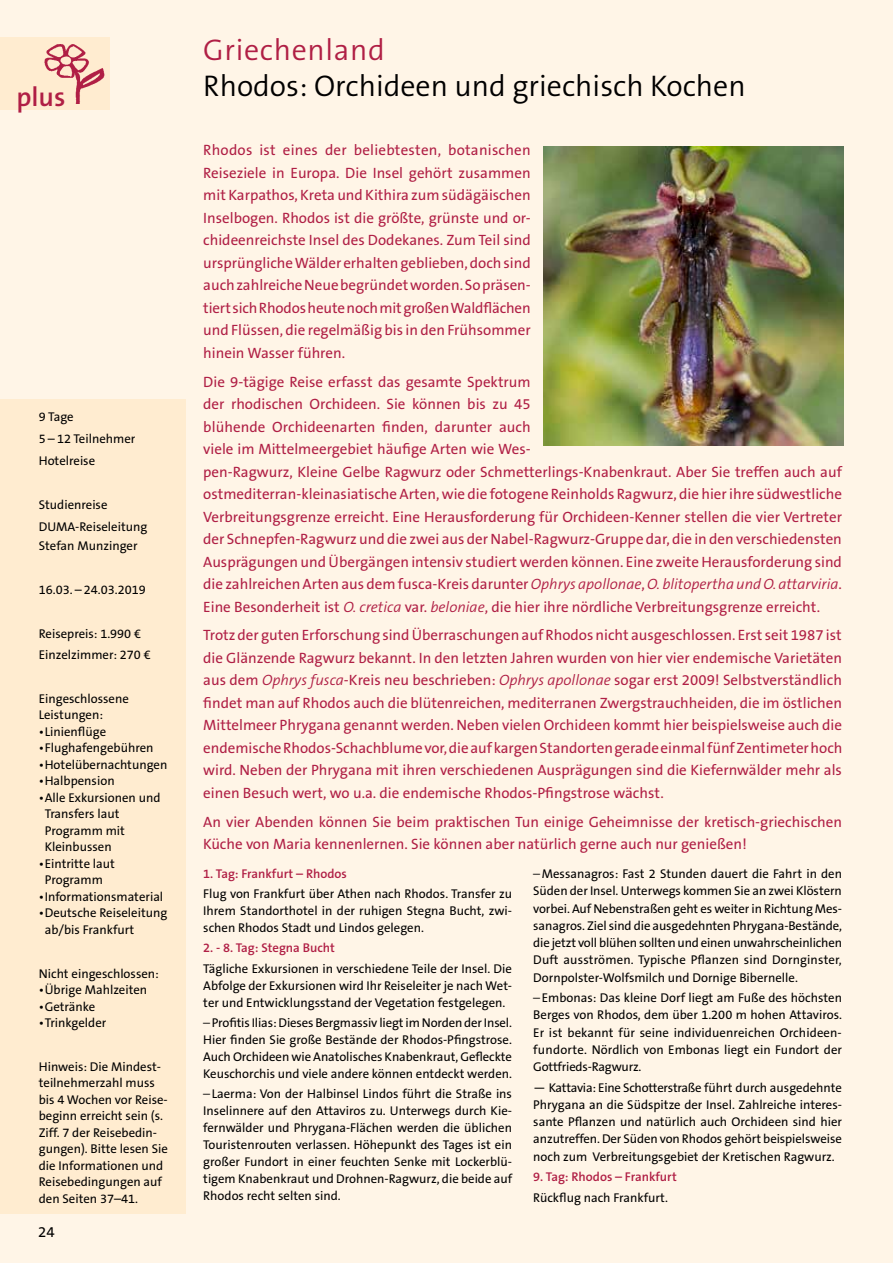
<style>
.page{position:relative;width:893px;height:1263px;background:#fff5e7}
.page>*{position:absolute;margin:0;border:0;box-sizing:border-box;transform-origin:0 0}
.t1{font:300 30px "The Sans B4";color:#000}
.t2{font:300 30px "The Sans B4";letter-spacing:.02em;color:#b01f45}
.t3{font:600 27px "The Sans B6";color:#b01f45}
.t4{font:15px/22.5px "The Sans B5 Plain";color:#b01f45;text-align:justify}
.t5{font:15px "The Sans B5 Plain";color:#000}
.t6{font:12.75px/17.2px "The Sans B5 Plain";color:#000;text-align:justify}
.t7{font:600 12.75px "The Sans B6";color:#b01f45}
.s1{font-family:"The Sans B4";font-weight:300;font-style:italic}
.s2{font-family:"The Sans B4";font-weight:300}
</style>
<div class="page">
<div style="left:0;top:37px;width:110px;height:72px;background:#ffecd0"></div>
<img style="left:45px;top:44px;width:59px;height:60px">
<div style="left:0;top:399px;width:185px;height:815px;background:#ffecd0"></div>
<img style="left:543px;top:146px;width:301px;height:299px">
<h2 class="t3" style="left:16px;top:83px;width:51px">plus</h2>
<p class="t6" style="left:39px;top:407px;width:98px;line-height:21.8px;text-align:left">9 Tage<br>5 – 12 Teilnehmer<br>Hotelreise</p>
<p class="t6" style="left:39px;top:494px;width:110px;line-height:21.8px">Studienreise<br>DUMA-Reiseleitung</p>
<p class="t6" style="left:39px;top:538px;width:100px">Stefan Munzinger</p>
<p class="t6" style="left:39px;top:581px;width:109px">16.03. – 24.03.2019</p>
<p class="t6" style="left:39px;top:623px;width:113px;line-height:21.8px">Reisepreis: 1.990 €<br>Einzelzimmer: 270 €</p>
<p class="t6" style="left:39px;top:691px;width:92px;line-height:16.5px">Eingeschlossene<br>Leistungen:</p>
<p class="t6" style="left:39px;top:723px;width:69px">•Linienflüge</p>
<p class="t6" style="left:39px;top:740px;width:116px">•Flughafengebühren</p>
<p class="t6" style="left:39px;top:756px;width:130px">•Hotelübernachtungen</p>
<p class="t6" style="left:39px;top:773px;width:77px">•Halbpension</p>
<p class="t6" style="left:45px;top:790px;width:117px;line-height:16.5px;text-align:left;text-indent:-6px">•Alle Exkursionen und<br>Transfers laut<br>Programm mit<br>Kleinbussen</p>
<p class="t6" style="left:39px;top:856px;width:78px;line-height:16.5px;text-align:center">•Eintritte laut<br>Programm</p>
<p class="t6" style="left:39px;top:888px;width:126px">•Informationsmaterial</p>
<p class="t6" style="left:45px;top:905px;width:124px;line-height:16.5px;text-indent:-6px">•Deutsche Reiseleitung ab/bis Frankfurt</p>
<p class="t6" style="left:39px;top:965px;width:122px">Nicht eingeschlossen:</p>
<p class="t6" style="left:39px;top:981px;width:110px">•Übrige Mahlzeiten</p>
<p class="t6" style="left:39px;top:998px;width:58px">•Getränke</p>
<p class="t6" style="left:39px;top:1014px;width:69px">•Trinkgelder</p>
<p class="t6" style="left:39px;top:1058px;width:131px;line-height:16.5px;text-align:left">Hinweis: Die Mindest&shy;teilnehmerzahl muss bis 4 Wochen vor Reise&shy;beginn erreicht sein (s.<br>Ziff. 7 der Reisebedin&shy;gungen). Bitte lesen Sie die Informationen und<br>Reisebedingungen auf den Seiten 37–41.</p>
<p class="t5" style="left:38px;top:1223px;width:18px">24</p>
<h1 class="t2" style="left:203px;top:34px;width:183px">Griechenland</h1>
<h1 class="t1" style="left:203px;top:70px;width:544px">Rhodos: Orchideen und griechisch Kochen</h1>
<p class="t4" style="left:203px;top:139px;width:329px">Rhodos ist eines der beliebtesten, botanischen Reiseziele in Europa. Die Insel gehört zusammen mit Karpathos, Kreta und Kithira zum südägäischen Inselbogen. Rhodos ist die größte, grünste und or&shy;chideenreichste Insel des Dodekanes. Zum Teil sind ursprüngliche Wälder erhalten geblieben, doch sind auch zahlreiche Neue begründet worden. So präsen&shy;tiert sich Rhodos heute noch mit großen Waldflächen und Flüssen, die regelmäßig bis in den Frühsommer hinein Wasser führen.</p>
<p class="t4" style="left:203px;top:371px;width:640px;text-align:left">Die 9-tägige Reise erfasst das gesamte Spektrum<br>der rhodischen Orchideen. Sie können bis zu 45<br>blühende Orchideenarten finden, darunter auch<br>viele im Mittelmeergebiet häufige Arten wie Wes-<br>pen-Ragwurz, Kleine Gelbe Ragwurz oder Schmetterlings-Knabenkraut. Aber Sie treffen auch auf ostmediterran-kleinasiatische Arten, wie die fotogene Reinholds Ragwurz, die hier ihre südwestliche Verbreitungsgrenze erreicht. Eine Herausforderung für Orchideen-Kenner stellen die vier Vertreter der Schnepfen-Ragwurz und die zwei aus der Nabel-Ragwurz-Gruppe dar, die in den verschiedensten Ausprägungen und Übergängen intensiv studiert werden können. Eine zweite Herausforderung sind die zahlreichen Arten aus dem fusca-Kreis darunter <span class="s1">Ophrys apollonae</span>, <span class="s1">O. blitopertha und O. attarviria</span>.<br>Eine Besonderheit ist <span class="s1">O. cretica</span> var. <span class="s1">beloniae</span>, die hier ihre nördliche Verbreitungsgrenze erreicht.</p>
<p class="t4" style="left:203px;top:624px;width:641px">Trotz der guten Erforschung sind Überraschungen auf Rhodos nicht ausgeschlossen. Erst seit 1987 ist die Glänzende Ragwurz bekannt. In den letzten Jahren wurden von hier vier endemische Varietäten aus dem <span class="s1">Ophrys fusca</span>-Kreis neu beschrieben: <span class="s1">Ophrys apollonae</span> sogar erst 2009! Selbstverständlich findet man auf Rhodos auch die blütenreichen, mediterranen Zwergstrauchheiden, die im östlichen Mittelmeer Phrygana genannt werden. Neben vielen Orchideen kommt hier beispielsweise auch die endemische Rhodos-Schachblume vor, die auf kargen Standorten gerade einmal fünf Zentimeter hoch wird. Neben der Phrygana mit ihren verschiedenen Ausprägungen sind die Kiefernwälder mehr als einen Besuch wert, wo u.a. die endemische Rhodos-Pfingstrose wächst.</p>
<p class="t4" style="left:203px;top:811px;width:640px">An vier Abenden können Sie beim praktischen Tun einige Geheimnisse der kretisch-griechischen<br>Küche von Maria kennenlernen. Sie können aber natürlich gerne auch nur genießen!</p>
<p class="t7" style="left:203px;top:867px;width:145px">1. Tag: Frankfurt – Rhodos</p>
<p class="t6" style="left:203px;top:886px;width:310px">Flug von Frankfurt über Athen nach Rhodos. Transfer zu Ihrem Standorthotel in der ruhigen Stegna Bucht, zwi&shy;schen Rhodos Stadt und Lindos gelegen.</p>
<p class="t7" style="left:203px;top:941px;width:133px">2. - 8. Tag: Stegna Bucht</p>
<p class="t6" style="left:203px;top:960px;width:310px">Tägliche Exkursionen in verschiedene Teile der Insel. Die Abfolge der Exkursionen wird Ihr Reiseleiter je nach Wet&shy;ter und Entwicklungsstand der Vegetation festgelegen.</p>
<p class="t6" style="left:203px;top:1014px;width:310px"><span class="s2">–</span>Profitis Ilias: Dieses Bergmassiv liegt im Norden der Insel.<br>Hier finden Sie große Bestände der Rhodos-Pfingstrose.<br>Auch Orchideen wie Anatolisches Knabenkraut, Gefleckte Keuschorchis und viele andere können entdeckt werden.</p>
<p class="t6" style="left:203px;top:1086px;width:310px"><span class="s2">–</span>Laerma: Von der Halbinsel Lindos führt die Straße ins Inselinnere auf den Attaviros zu. Unterwegs durch Kie&shy;fernwälder und Phrygana-Flächen werden die üblichen Touristenrouten verlassen. Höhepunkt des Tages ist ein großer Fundort in einer feuchten Senke mit Lockerblü&shy;tigem Knabenkraut und Drohnen-Ragwurz, die beide auf Rhodos recht selten sind.</p>
<p class="t6" style="left:533px;top:865px;width:310px"><span class="s2">–</span>Messanagros: Fast 2 Stunden dauert die Fahrt in den Süden der Insel. Unterwegs kommen Sie an zwei Klöstern vorbei. Auf Nebenstraßen geht es weiter in Richtung Mes&shy;sanagros. Ziel sind die ausgedehnten Phrygana-Bestände, die jetzt voll blühen sollten und einen unwahrscheinlichen Duft ausströmen. Typische Pflanzen sind Dornginster, Dornpolster-Wolfsmilch und Dornige Bibernelle.</p>
<p class="t6" style="left:533px;top:989px;width:310px"><span class="s2">–</span>Embonas: Das kleine Dorf liegt am Fuße des höchsten Berges von Rhodos, dem über 1.200 m hohen Attaviros.<br>Er ist bekannt für seine individuenreichen Orchideen&shy;fundorte. Nördlich von Embonas liegt ein Fundort der Gottfrieds-Ragwurz.</p>
<p class="t6" style="left:533px;top:1079px;width:310px">— Kattavia: Eine Schotterstraße führt durch ausgedehnte Phrygana an die Südspitze der Insel. Zahlreiche interes&shy;sante Pflanzen und natürlich auch Orchideen sind hier anzutreffen. Der Süden von Rhodos gehört beispielsweise noch zum Verbreitungsgebiet der Kretischen Ragwurz.</p>
<p class="t7" style="left:533px;top:1170px;width:145px">9. Tag: Rhodos – Frankfurt</p>
<p class="t6" style="left:533px;top:1189px;width:136px">Rückflug nach Frankfurt.</p>
</div>
